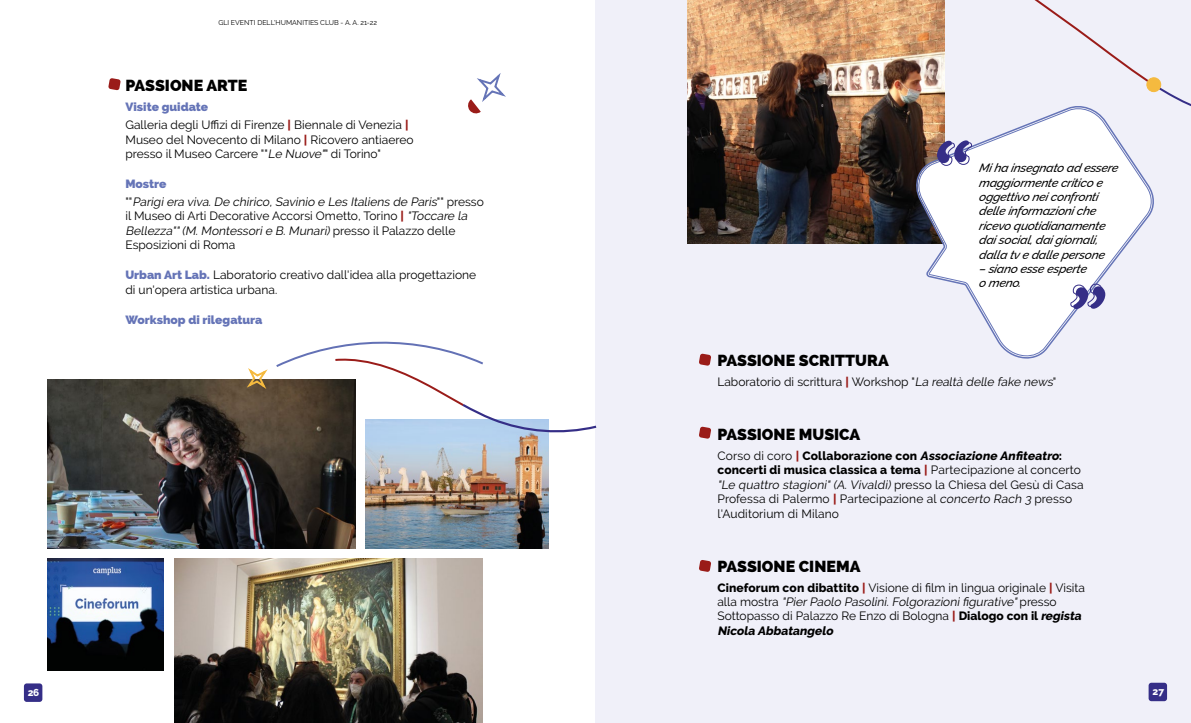
<style>
.page{position:relative;width:1191px;height:723px;background:#fff}
.page>*{position:absolute;margin:0;border:0;box-sizing:border-box;transform-origin:0 0}
.t1{font:800 16px "Raleway";color:#000}
.t2{font:12px/14.4px "Raleway";color:#000}
.t3{font:italic 500 12px/14.4px "Raleway";letter-spacing:-.01em;color:#000}
.t4{font:italic 12px/18px "Raleway";color:#000}
.t5{font:800 12px "Raleway";color:#6574b7}
.t6{font:800 10px "Raleway";color:#fff}
.t7{font:7px "Raleway";color:#000}
.s1{font-weight:800;color:#6574b7}
.s2{font-weight:800;color:#9a1c19}
.s3{font-style:italic}
.s4{font-weight:800;font-style:normal;color:#6574b7}
.s5{font-style:normal}
.s6{font-weight:800}
.s7{font-weight:800;font-style:italic}
</style>
<div class="page">
<div style="left:24px;top:683px;width:18px;height:19px;background:#352e87;border-radius:3px"></div>
<div style="left:595px;top:0;width:596px;height:723px;background:#f0f0f9"></div>
<svg style="left:108px;top:78px;width:13px;height:12px"></svg>
<img style="left:47px;top:559px;width:116px;height:111px">
<img style="left:175px;top:559px;width:307px;height:164px">
<img style="left:47px;top:379px;width:308px;height:169px">
<img style="left:366px;top:435px;width:182px;height:113px">
<div style="left:1148px;top:683px;width:19px;height:18px;background:#352e87;border-radius:3px"></div>
<svg style="left:699px;top:353px;width:12px;height:13px"></svg>
<svg style="left:699px;top:426px;width:12px;height:13px"></svg>
<svg style="left:699px;top:560px;width:12px;height:12px"></svg>
<img style="left:687px;top:0;width:257px;height:244px">
<svg style="left:914px;top:102px;width:240px;height:256px"></svg>
<svg style="left:917px;top:105px;width:236px;height:251px"></svg>
<svg style="left:937px;top:140px;width:35px;height:26px"></svg>
<svg style="left:1069px;top:283px;width:36px;height:26px"></svg>
<svg style="left:1011px;top:0;width:180px;height:133px"></svg>
<svg style="left:244px;top:341px;width:353px;height:94px"></svg>
<svg style="left:468px;top:73px;width:38px;height:41px"></svg>
<p class="t7" style="left:218px;top:18px;width:160px">GLI EVENTI DELL'HUMANITIES CLUB - A. A. 21-22</p>
<h1 class="t1" style="left:125px;top:76px;width:123px">PASSIONE ARTE</h1>
<p class="t2" style="left:125px;top:98px;width:284px;line-height:18px"><span class="s1">Visite guidate<br></span>Galleria degli Uffizi di Firenze <span class="s2">|</span> Biennale di Venezia <span class="s2">|</span></p>
<p class="t2" style="left:125px;top:132px;width:289px">Museo del Novecento di Milano <span class="s2">|</span> Ricovero antiaereo presso il Museo Carcere ""<span class="s3">Le Nuove"</span>" di Torino"</p>
<p class="t4" style="left:125px;top:175px;width:360px"><span class="s4">Mostre<br></span><span class="s5">" "</span> Parigiera viva.De chirico,Savinio e Les Italiens de Paris<span class="s5">" " p re s s o</span></p>
<p class="t2" style="left:125px;top:209px;width:346px">il Museo di Arti Decorative Accorsi Ometto, Torino <span class="s2">|</span> <span class="s3">"Toccare la<br>Bellezza""(M.Montessorie B.Munari)</span>p re s s o i l Pa la z z o d e l le<br>Esposizioni di Roma</p>
<p class="t2" style="left:125px;top:268px;width:352px"><span class="s1">Urban Art Lab.</span> Laboratorio creativo dall'idea alla progettazione di un'opera artistica urbana.</p>
<p class="t5" style="left:125px;top:312px;width:138px">Workshop di rilegatura</p>
<p class="t6" style="left:28px;top:687px;width:13px">26</p>
<p class="t3" style="left:979px;top:159px;width:144px">Miha insegnato ad essere magg iormente critico e ogg ettivo neiconfronti delle informazioniche ricevo quotidianamente daisocial,daigiornali, dalla tve dalle p ersone</p>
<p class="t3" style="left:979px;top:260px;width:112px">– siano esse esp erte o meno.</p>
<h1 class="t1" style="left:717px;top:351px;width:173px">PASSIONE SCRITTURA</h1>
<p class="t2" style="left:717px;top:374px;width:340px">Laboratorio di scrittura <span class="s2">|</span> Workshop "<span class="s3">La realtà delle fake news</span>"</p>
<h1 class="t1" style="left:717px;top:425px;width:144px">PASSIONE MUSICA</h1>
<p class="t2" style="left:717px;top:448px;width:368px">Corso di coro <span class="s2">|</span> <span class="s6">Collaborazione con</span> <span class="s7">Associazione Anfiteatro</span><span class="s6">: concerti di musica classica a tema</span> <span class="s2">|</span> Partecipazione al concerto <span class="s3">"Le quattro stagioni"(A.Vivaldi)</span> p res s o la C h i es a d e l G es ù d i C a s a Professa di Palermo <span class="s2">|</span> Partecipazione al <span class="s3">concerto Rach 3</span> presso l'Auditorium di Milano</p>
<h1 class="t1" style="left:717px;top:557px;width:144px">PASSIONE CINEMA</h1>
<p class="t2" style="left:717px;top:580px;width:369px"><span class="s6">Cineforum con dibattito</span> <span class="s2">|</span> Visione di film in lingua originale <span class="s2">|</span> Visita a l la m o s t ra <span class="s3">"PierPaolo Pasolini.Folgorazionifigurative"</span>p re s s o Sottopasso di Palazzo Re Enzo di Bologna <span class="s2">|</span> <span class="s6">Dialogo con il</span> <span class="s7">regista Nicola Abbatangelo</span></p>
<p class="t6" style="left:1152px;top:686px;width:13px">27</p>
</div>
